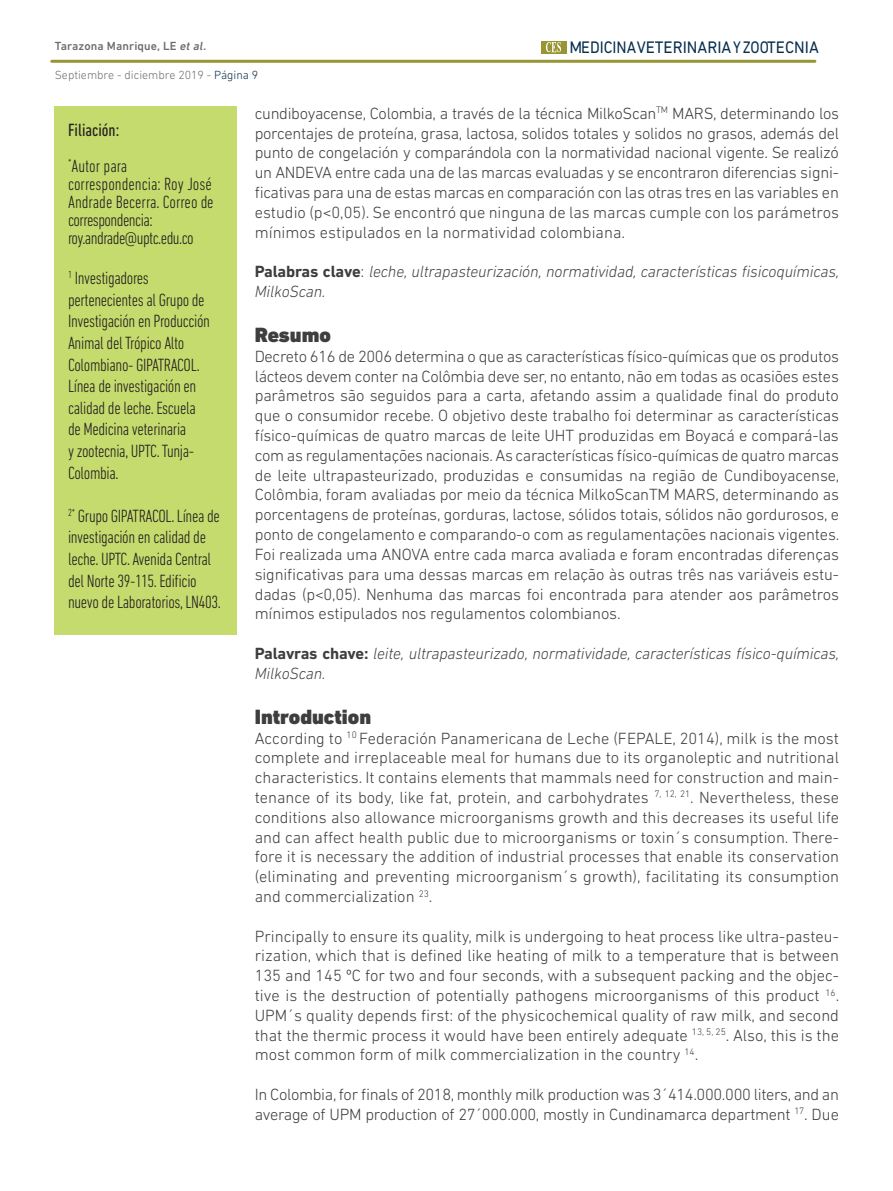
<style>
.page{position:relative;width:893px;height:1191px;background:#fff}
.page>*{position:absolute;margin:0;border:0;box-sizing:border-box;transform-origin:0 0}
.Subtítulo{font:900 21px "DIN Next LT Pro";color:#3e3e3f}
.t1{font:300 condensed 18px/21.6px "DIN Next LT Pro";letter-spacing:-.02em;color:#231f20}
.t2{font:300 condensed 18px/18px "DIN Next LT Pro";color:#231f20}
.t3{font:condensed 18px "DIN Next LT Pro";color:#231f20}
.t4{font:16.95px "DIN Next LT Pro";color:#092f4f}
.Body{font:300 16.5px/19.8px "DIN Next LT Pro";letter-spacing:-.01em;color:#3e3e3f;text-align:justify}
.Body-2{font:italic 300 16.5px/19.8px "DIN Next LT Pro";letter-spacing:-.01em;color:#3e3e3f}
.t5{font:300 12px "DIN Next LT Pro";color:#6c6d70}
.t6{font:500 12px "DIN Next LT Pro";letter-spacing:.01em;color:#6c6d70}
.s1{font-style:italic}
.s2{color:#092f4f}
.s3{font-weight:700;font-style:normal}
.s4{font-style:normal}
</style>
<div class="page">
<hr style="left:52px;top:60px;width:763px;height:3px;background:#989535">
<div style="left:541px;top:41px;width:26px;height:13px;background:#989535"></div>
<svg style="left:546px;top:42px;width:15px;height:10px"></svg>
<div style="left:54px;top:106px;width:183px;height:529px;background:#c5db6d"></div>
<p class="t6" style="left:55px;top:39px;width:155px">Tarazona Manrique, LE <span class="s1">etal.</span></p>
<p class="t5" style="left:55px;top:68px;width:205px">Septiembre - diciembre 2019 - <span class="s2">Página 9</span></p>
<p class="t4" style="left:569px;top:37px;width:251px">MEDICINA VETERINARIA Y ZOOTECNIA</p>
<p class="t3" style="left:68px;top:120px;width:53px">Filiación:</p>
<p class="t2" style="left:68px;top:157px;width:147px"><sup>*</sup>Autor para correspondencia: Roy José<br>Andrade Becerra. Correo de correspondencia:</p>
<p class="t1" style="left:68px;top:227px;width:127px">roy.andrade@uptc.edu.co</p>
<p class="t1" style="left:68px;top:267px;width:144px"><sup>1</sup> Investigadores pertenecientes al Grupo de<br>Investigación en Producción<br>Animal del Trópico Alto<br>Colombiano- GIPATRACOL.<br>Línea de investigación en calidad de leche. Escuela de Medicina veterinaria<br>y zootecnia, UPTC. Tunja-<br>Colombia.</p>
<p class="t1" style="left:68px;top:505px;width:154px"><sup>2*</sup> Grupo GIPATRACOL. Línea de investigación en calidad de leche. UPTC. Avenida Central del Norte 39-115. Edificio nuevo de Laboratorios, LN403.</p>
<p class="Body" style="left:255px;top:103px;width:586px">cundiboyacense, Colombia, a través de la técnica MilkoScan<sup>TM</sup> MARS, determinando los porcentajes de proteína, grasa, lactosa, solidos totales y solidos no grasos, además del punto de congelación y comparándola con la normatividad nacional vigente. Se realizó un ANDEVA entre cada una de las marcas evaluadas y se encontraron diferencias signi&shy;ficativas para una de estas marcas en comparación con las otras tres en las variables en estudio (p&lt;0,05). Se encontró que ninguna de las marcas cumple con los parámetros mínimos estipulados en la normatividad colombiana.</p>
<p class="Body-2" style="left:255px;top:261px;width:586px"><span class="s3">Palabras clave</span><span class="s4">:</span> leche, ultrapasteurización, normatividad, características fisicoquímicas,<br>MilkoScan.</p>
<p class="Subtítulo" style="left:255px;top:322px;width:78px">Resumo</p>
<p class="Body" style="left:255px;top:346px;width:586px">Decreto 616 de 2006 determina o que as características físico-químicas que os produtos lácteos devem conter na Colômbia deve ser, no entanto, não em todas as ocasiões estes parâmetros são seguidos para a carta, afetando assim a qualidade final do produto que o consumidor recebe. O objetivo deste trabalho foi determinar as características físico-químicas de quatro marcas de leite UHT produzidas em Boyacá e compará-las com as regulamentações nacionais. As características físico-químicas de quatro marcas de leite ultrapasteurizado, produzidas e consumidas na região de Cundiboyacense, Colômbia, foram avaliadas por meio da técnica MilkoScanTM MARS, determinando as porcentagens de proteínas, gorduras, lactose, sólidos totais, sólidos não gordurosos, e ponto de congelamento e comparando-o com as regulamentações nacionais vigentes.<br>Foi realizada uma ANOVA entre cada marca avaliada e foram encontradas diferenças significativas para uma dessas marcas em relação às outras três nas variáveis estu&shy;dadas (p&lt;0,05). Nenhuma das marcas foi encontrada para atender aos parâmetros mínimos estipulados nos regulamentos colombianos.</p>
<p class="Body-2" style="left:255px;top:643px;width:586px"><span class="s3">Palavras chave:</span> leite, ultrapasteurizado, normatividade, características físico-químicas,<br>MilkoScan.</p>
<p class="Subtítulo" style="left:255px;top:704px;width:118px">Introduction</p>
<p class="Body" style="left:255px;top:728px;width:586px">According to <sup>10</sup> Federación Panamericana de Leche (FEPALE, 2014), milk is the most complete and irreplaceable meal for humans due to its organoleptic and nutritional characteristics. It contains elements that mammals need for construction and main&shy;tenance of its body, like fat, protein, and carbohydrates <sup>7,</sup> <sup>12,</sup> <sup>21</sup>. Nevertheless, these conditions also allowance microorganisms growth and this decreases its useful life and can affect health public due to microorganisms or toxin´s consumption. There&shy;fore it is necessary the addition of industrial processes that enable its conservation (eliminating and preventing microorganism´s growth), facilitating its consumption and commercialization <sup>23</sup>.</p>
<p class="Body" style="left:255px;top:926px;width:586px">Principally to ensure its quality, milk is undergoing to heat process like ultra-pasteu&shy;rization, which that is defined like heating of milk to a temperature that is between 135 and 145 ºC for two and four seconds, with a subsequent packing and the objec&shy;tive is the destruction of potentially pathogens microorganisms of this product <sup>16</sup>.<br>UPM´s quality depends first: of the physicochemical quality of raw milk, and second that the thermic process it would have been entirely adequate <sup>13,</sup> <sup>5,</sup> <sup>25</sup>. Also, this is the most common form of milk commercialization in the country <sup>14</sup>.</p>
<p class="Body" style="left:255px;top:1084px;width:586px">In Colombia, for finals of 2018, monthly milk production was 3´414.000.000 liters, and an average of UPM production of 27´000.000, mostly in Cundinamarca department <sup>17</sup>. Due</p>
</div>
